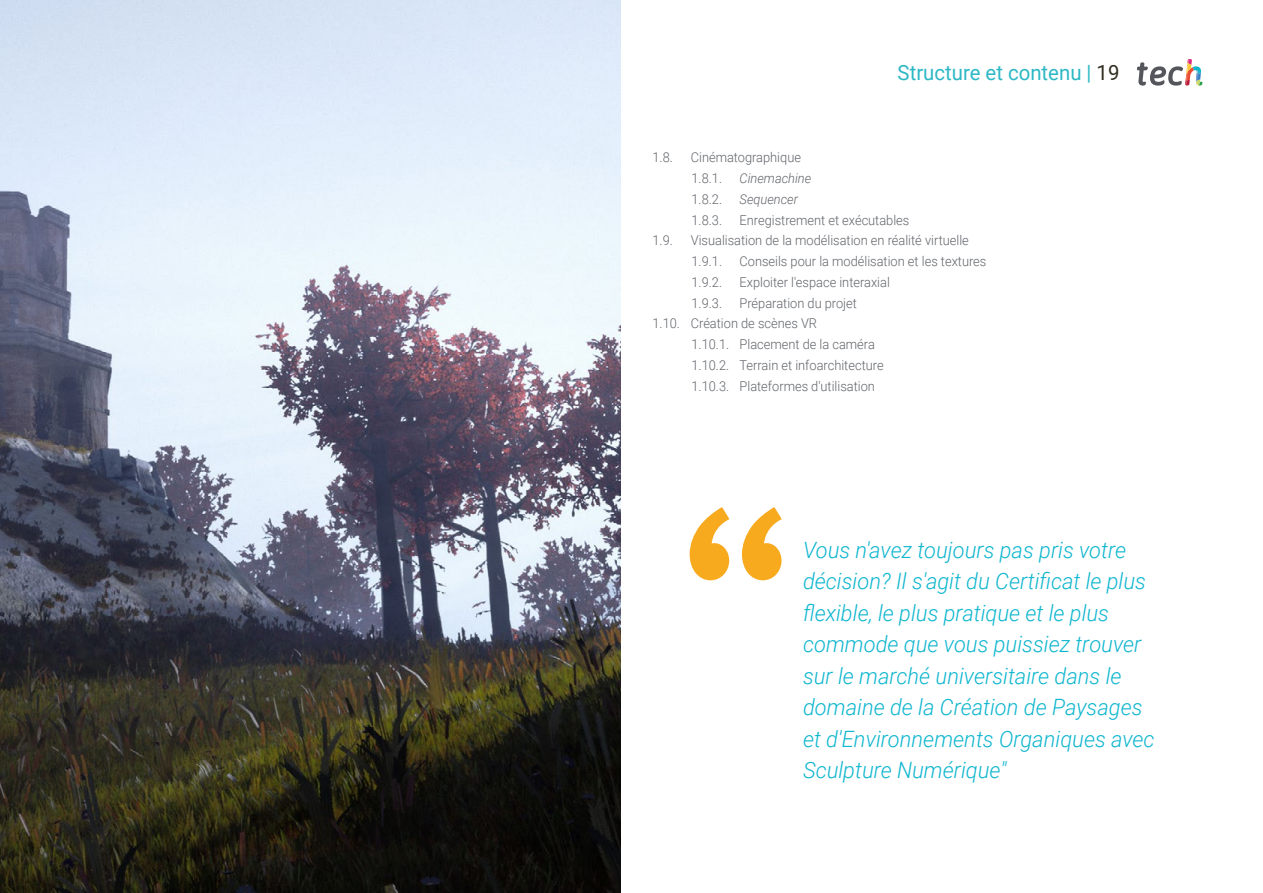
<style>
.page{position:relative;width:1263px;height:893px;background:#fff}
.page>*{position:absolute;margin:0;border:0;box-sizing:border-box;transform-origin:0 0}
.t1{font:italic 300 22.5px/31.5px "Roboto";color:#0fb6cf}
.t2{font:21px "Roboto";color:#2db8c5}
.t3{font:300 13.5px/20.7px "Roboto";color:#61646a;scale:.95 1}
.t4{font:italic 300 13.5px "Roboto";color:#61646a;scale:.95 1}
.s1{color:#312e20}
</style>
<div class="page">
<svg style="left:1137px;top:59px;width:65px;height:27px"></svg>
<svg style="left:690px;top:507px;width:92px;height:73px"></svg>
<img style="left:0;top:0;width:621px;height:893px">
<p class="t3" style="left:652px;top:147px;width:23px">1.8.</p>
<p class="t3" style="left:691px;top:147px;width:117px">Cinématographique<br>1.8.1.</p>
<p class="t4" style="left:739px;top:169px;width:77px">Cinemachine</p>
<h2 class="t2" style="left:898px;top:57px;width:223px">Structure et contenu | <span class="s1">19</span></h2>
<p class="t3" style="left:691px;top:188px;width:34px">1.8.2.</p>
<p class="t4" style="left:739px;top:190px;width:63px">Sequencer</p>
<p class="t3" style="left:691px;top:209px;width:34px">1.8.3.</p>
<p class="t3" style="left:739px;top:209px;width:180px">Enregistrement et exécutables</p>
<p class="t3" style="left:652px;top:230px;width:23px">1.9.</p>
<p class="t3" style="left:691px;top:230px;width:294px">Visualisation de la modélisation en réalité virtuelle<br>1.9.1.</p>
<p class="t3" style="left:739px;top:250px;width:261px">Conseils pour la modélisation et les textures</p>
<p class="t3" style="left:691px;top:271px;width:34px">1.9.2.</p>
<p class="t3" style="left:739px;top:271px;width:160px">Exploiter l'espace interaxial</p>
<p class="t3" style="left:691px;top:292px;width:34px">1.9.3.</p>
<p class="t3" style="left:652px;top:292px;width:217px;text-indent:87px">Préparation du projet<br>1.10. Création de scènes VR</p>
<p class="t3" style="left:691px;top:333px;width:204px">1.10.1. Placement de la caméra<br>1.10.2. Terrain et infoarchitecture<br>1.10.3. Plateformes d'utilisation</p>
<p class="t1" style="left:803px;top:533px;width:353px">Vous n'avez toujours pas pris votre décision? Il s'agit du Certificat le plus flexible, le plus pratique et le plus commode que vous puissiez trouver sur le marché universitaire dans le domaine de la Création de Paysages et d'Environnements Organiques avec Sculpture Numérique"</p>
</div>
